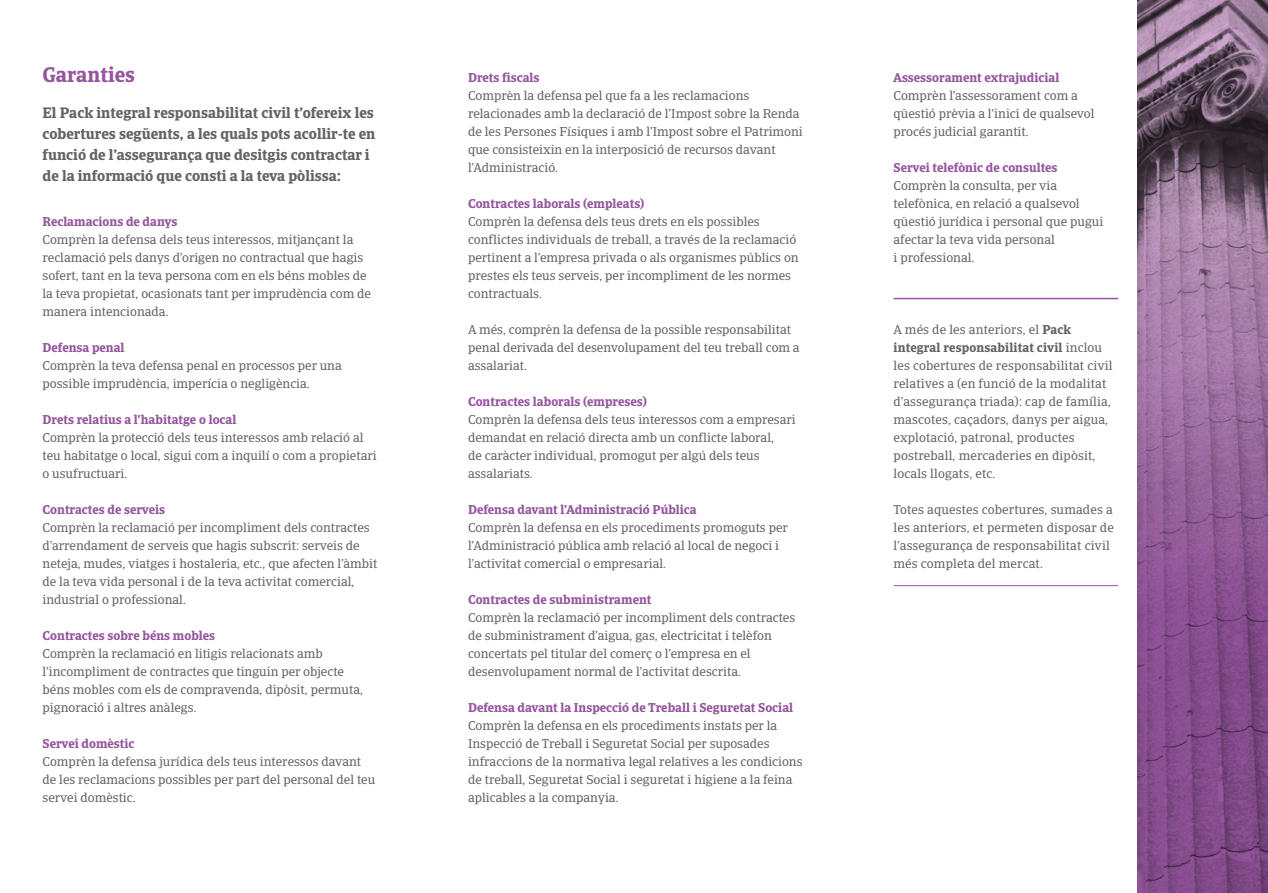
<style>
.page{position:relative;width:1268px;height:893px;background:#fff}
.page>*{position:absolute;margin:0;border:0;box-sizing:border-box;transform-origin:0 0}
.t1{font:700 21px "Catalana";color:#95569e}
.t2{font:700 15px/21px "Catalana";color:#646363}
.t3{font:12.75px/18px "Catalana";color:#646363}
.t4{font:700 12.75px "Catalana";color:#95569e}
.s1{font-weight:700}
</style>
<div class="page">
<hr style="left:893px;top:298px;width:224px;height:1px;background:#95569e">
<hr style="left:893px;top:585px;width:224px;height:1px;background:#95569e">
<img style="left:1137px;top:0;width:130px;height:893px">
<h1 class="t1" style="left:43px;top:61px;width:94px">Garanties</h1>
<p class="t2" style="left:43px;top:102px;width:334px">El Pack integral responsabilitat civil t’ofereix les cobertures següents, a les quals pots acollir-te en funció de l’assegurança que desitgis contractar i de la informació que consti a la teva pòlissa:</p>
<p class="t4" style="left:43px;top:213px;width:136px">Reclamacions de danys</p>
<p class="t3" style="left:43px;top:231px;width:330px">Comprèn la defensa dels teus interessos, mitjançant la reclamació pels danys d’origen no contractual que hagis sofert, tant en la teva persona com en els béns mobles de la teva propietat, ocasionats tant per imprudència com de manera intencionada.</p>
<p class="t4" style="left:43px;top:339px;width:83px">Defensa penal</p>
<p class="t3" style="left:43px;top:357px;width:301px">Comprèn la teva defensa penal en processos per una possible imprudència, imperícia o negligència.</p>
<p class="t4" style="left:43px;top:411px;width:195px">Drets relatius a l’habitatge o local</p>
<p class="t3" style="left:43px;top:429px;width:335px">Comprèn la protecció dels teus interessos amb relació al teu habitatge o local, sigui com a inquilí o com a propietari o usufructuari.</p>
<p class="t4" style="left:43px;top:502px;width:124px">Contractes de serveis</p>
<p class="t3" style="left:43px;top:519px;width:336px">Comprèn la reclamació per incompliment dels contractes d’arrendament de serveis que hagis subscrit: serveis de neteja, mudes, viatges i hostaleria, etc., que afecten l’àmbit de la teva vida personal i de la teva activitat comercial, industrial o professional.</p>
<p class="t4" style="left:43px;top:628px;width:174px">Contractes sobre béns mobles</p>
<p class="t3" style="left:43px;top:645px;width:322px">Comprèn la reclamació en litigis relacionats amb l’incompliment de contractes que tinguin per objecte béns mobles com els de compravenda, dipòsit, permuta, pignoració i altres anàlegs.</p>
<p class="t4" style="left:43px;top:736px;width:93px">Servei domèstic</p>
<p class="t3" style="left:43px;top:753px;width:334px">Comprèn la defensa jurídica dels teus interessos davant de les reclamacions possibles per part del personal del teu servei domèstic.</p>
<p class="t4" style="left:468px;top:69px;width:73px">Drets fiscals</p>
<p class="t3" style="left:468px;top:87px;width:336px">Comprèn la defensa pel que fa a les reclamacions relacionades amb la declaració de l’Impost sobre la Renda de les Persones Físiques i amb l’Impost sobre el Patrimoni que consisteixin en la interposició de recursos davant l’Administració.</p>
<p class="t4" style="left:468px;top:195px;width:178px">Contractes laborals (empleats)</p>
<p class="t3" style="left:468px;top:213px;width:332px">Comprèn la defensa dels teus drets en els possibles conflictes individuals de treball, a través de la reclamació pertinent a l’empresa privada o als organismes públics on prestes els teus serveis, per incompliment de les normes contractuals.</p>
<p class="t3" style="left:468px;top:321px;width:333px">A més, comprèn la defensa de la possible responsabilitat penal derivada del desenvolupament del teu treball com a assalariat.</p>
<p class="t4" style="left:468px;top:394px;width:180px">Contractes laborals (empreses)</p>
<p class="t3" style="left:468px;top:411px;width:329px">Comprèn la defensa dels teus interessos com a empresari demandat en relació directa amb un conflicte laboral,<br>de caràcter individual, promogut per algú dels teus assalariats.</p>
<p class="t4" style="left:468px;top:502px;width:230px">Defensa davant l’Administració Pública</p>
<p class="t3" style="left:468px;top:519px;width:321px">Comprèn la defensa en els procediments promoguts per l’Administració pública amb relació al local de negoci i l’activitat comercial o empresarial.</p>
<p class="t4" style="left:468px;top:592px;width:185px">Contractes de subministrament</p>
<p class="t3" style="left:468px;top:609px;width:328px">Comprèn la reclamació per incompliment dels contractes de subministrament d’aigua, gas, electricitat i telèfon concertats pel titular del comerç o l’empresa en el desenvolupament normal de l’activitat descrita.</p>
<p class="t4" style="left:468px;top:700px;width:326px">Defensa davant la Inspecció de Treball i Seguretat Social</p>
<p class="t3" style="left:468px;top:717px;width:336px">Comprèn la defensa en els procediments instats per la Inspecció de Treball i Seguretat Social per suposades infraccions de la normativa legal relatives a les condicions de treball, Seguretat Social i seguretat i higiene a la feina aplicables a la companyia.</p>
<p class="t4" style="left:893px;top:69px;width:167px">Assessorament extrajudicial</p>
<p class="t3" style="left:893px;top:87px;width:202px">Comprèn l’assessorament com a qüestió prèvia a l’inici de qualsevol procés judicial garantit.</p>
<p class="t4" style="left:893px;top:159px;width:165px">Servei telefònic de consultes</p>
<p class="t3" style="left:893px;top:177px;width:211px">Comprèn la consulta, per via telefònica, en relació a qualsevol qüestió jurídica i personal que pugui afectar la teva vida personal<br>i professional.</p>
<p class="t3" style="left:893px;top:321px;width:220px">A més de les anteriors, el <span class="s1">Pack integral responsabilitat civil</span> inclou les cobertures de responsabilitat civil relatives a (en funció de la modalitat d’assegurança triada): cap de família, mascotes, caçadors, danys per aigua, explotació, patronal, productes postreball, mercaderies en dipòsit, locals llogats, etc.</p>
<p class="t3" style="left:893px;top:501px;width:222px">Totes aquestes cobertures, sumades a les anteriors, et permeten disposar de l’assegurança de responsabilitat civil més completa del mercat.</p>
</div>
